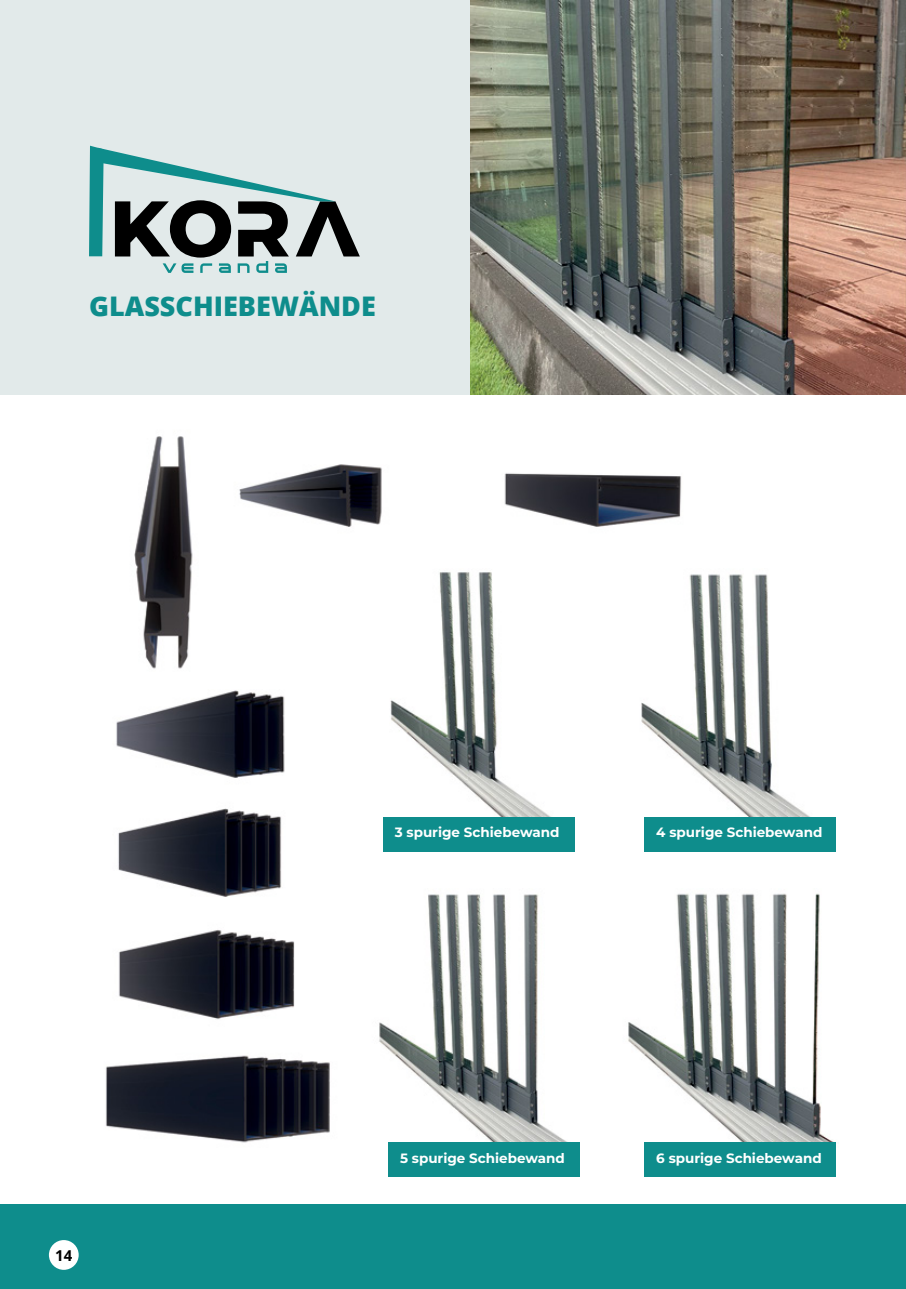
<style>
.page{position:relative;width:906px;height:1289px;background:#fff}
.page>*{position:absolute;margin:0;border:0;box-sizing:border-box;transform-origin:0 0}
.t1{font:800 27px "Open Sans";color:#0e8d8c}
.t2{font:700 15px "Open Sans";color:#000}
.t3{font:700 13.5px "Montserrat";color:#fff}
</style>
<div class="page">
<img style="left:470px;top:0;width:436px;height:395px">
<div style="left:0;top:1204px;width:906px;height:84px;background:#0e8d8c"></div>
<div style="left:0;top:0;width:470px;height:395px;background:#e2eaea"></div>
<img style="left:105px;top:436px;width:731px;height:741px">
<div style="left:383px;top:817px;width:191px;height:34px;background:#0e8d8c"></div>
<div style="left:644px;top:817px;width:192px;height:34px;background:#0e8d8c"></div>
<div style="left:388px;top:1142px;width:191px;height:34px;background:#0e8d8c"></div>
<div style="left:644px;top:1142px;width:192px;height:34px;background:#0e8d8c"></div>
<svg style="left:89px;top:146px;width:271px;height:127px"></svg>
<div style="left:49px;top:1239px;width:30px;height:30px;background:#fff;border-radius:50%"></div>
<h1 class="t1" style="left:89px;top:286px;width:288px">GLASSCHIEBEWÄNDE</h1>
<p class="t2" style="left:55px;top:1244px;width:19px">14</p>
<p class="t3" style="left:395px;top:823px;width:166px">3 spurige Schiebewand</p>
<p class="t3" style="left:656px;top:823px;width:168px">4 spurige Schiebewand</p>
<p class="t3" style="left:400px;top:1148px;width:166px">5 spurige Schiebewand</p>
<p class="t3" style="left:656px;top:1148px;width:167px">6 spurige Schiebewand</p>
</div>
